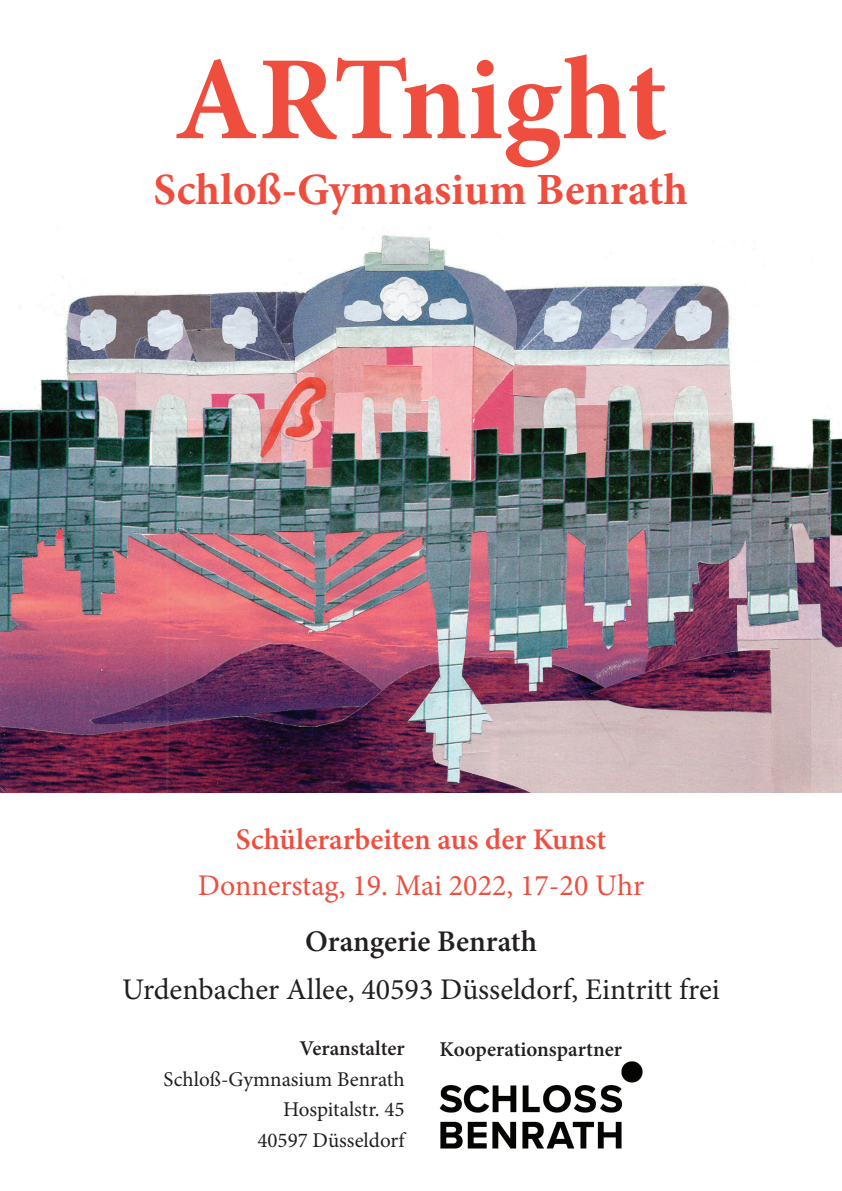
<style>
.page{position:relative;width:842px;height:1191px;background:#fff}
.page>*{position:absolute;margin:0;border:0;box-sizing:border-box;transform-origin:0 0}
.t1{font:700 119.2px "Minion Pro";color:#ef4e3f}
.t2{font:700 44.7px "Minion Pro";color:#ef4e3f}
.t3{font:30px "Minion Pro";color:#231f20}
.t4{font:30px "Minion Pro";color:#ef4e3f}
.t5{font:600 30px "Minion Pro";letter-spacing:-.005em;color:#ef4e3f}
.t6{font:600 30px "Minion Pro";color:#231f20}
.t7{font:21px/30.5px "Minion Pro";color:#231f20;text-align:right}
.t8{font:600 21px "Minion Pro";letter-spacing:-.005em;color:#231f20}
</style>
<div class="page">
<img style="left:439px;top:1061px;width:204px;height:88px">
<img style="left:0;top:227px;width:842px;height:566px">
<h1 class="t1" style="left:174px;top:16px;width:495px">ARTnight</h1>
<h2 class="t2" style="left:154px;top:158px;width:536px">Schloß-Gymnasium Benrath</h2>
<h3 class="t5" style="left:236px;top:818px;width:372px">Schülerarbeiten aus der Kunst</h3>
<h3 class="t4" style="left:198px;top:865px;width:448px">Donnerstag, 19. Mai 2022, 17-20 Uhr</h3>
<h3 class="t6" style="left:305px;top:920px;width:233px">Orangerie Benrath</h3>
<h3 class="t3" style="left:122px;top:969px;width:599px">Urdenbacher Allee, 40593 Düsseldorf, Eintritt frei</h3>
<p class="t8" style="left:299px;top:1034px;width:107px">Veranstalter</p>
<p class="t7" style="left:163px;top:1064px;width:243px">Schloß-Gymnasium Benrath<br>Hospitalstr. 45<br>40597 Düsseldorf</p>
<p class="t8" style="left:440px;top:1034px;width:184px">Kooperationspartner</p>
</div>
